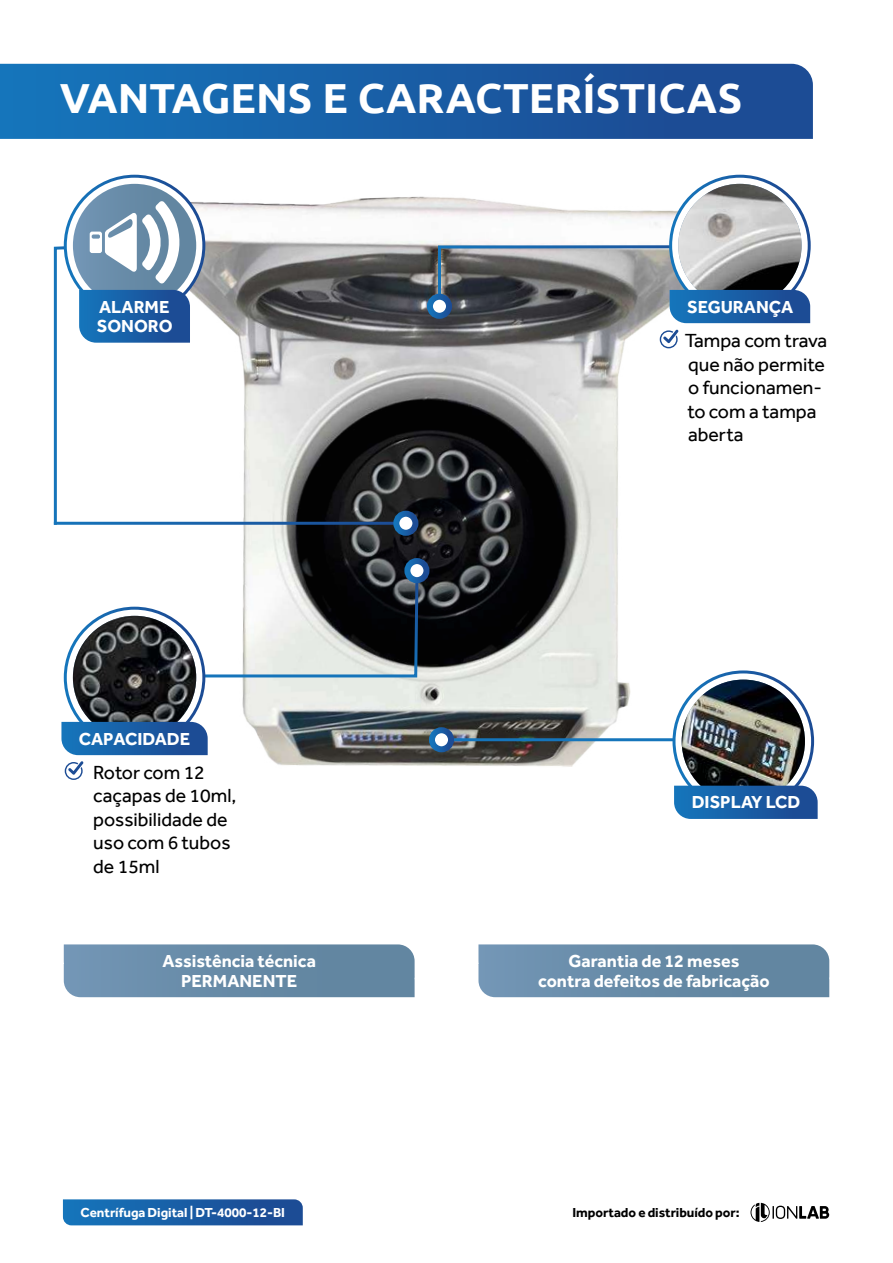
<style>
.page{position:relative;width:893px;height:1263px;background:#fff}
.page>*{position:absolute;margin:0;border:0;box-sizing:border-box;transform-origin:0 0}
.t1{font:700 42px "Ubuntu";color:#fff}
.t2{font:19.5px/23.4px "Effra";color:#000}
.t3{font:700 18px/19.5px "Effra";color:#fff;text-align:center}
.t4{font:700 13.5px "Effra";letter-spacing:-.005em;color:#fff}
.t5{font:700 13.5px "Effra";letter-spacing:-.005em;color:#000}
</style>
<div class="page">
<img style="left:137px;top:186px;width:619px;height:592px">
<svg style="left:0;top:64px;width:813px;height:75px;background:#195ea5"></svg>
<hr style="left:54px;top:522px;width:351px;height:3px;background:#fff">
<svg style="left:184px;top:577px;width:236px;height:102px"></svg>
<svg style="left:449px;top:729px;width:224px;height:14px"></svg>
<svg style="left:430px;top:297px;width:19px;height:19px"></svg>
<div style="left:427px;top:294px;width:25px;height:25px;border:6px solid #fff;border-radius:50%"></div>
<div style="left:396px;top:514px;width:19px;height:19px;background:#fff;border-radius:50%"></div>
<div style="left:393px;top:511px;width:25px;height:25px;border:6px solid #fff;border-radius:50%"></div>
<div style="left:407px;top:561px;width:19px;height:19px;background:#fff;border-radius:50%"></div>
<div style="left:404px;top:558px;width:25px;height:25px;border:6px solid #fff;border-radius:50%"></div>
<div style="left:432px;top:730px;width:19px;height:19px;background:#fff;border-radius:50%"></div>
<div style="left:429px;top:727px;width:25px;height:25px;border:6px solid #fff;border-radius:50%"></div>
<svg style="left:63px;top:1199px;width:240px;height:26px;background:#1d61a7"></svg>
<svg style="left:671px;top:176px;width:138px;height:139px"></svg>
<img style="left:678px;top:184px;width:124px;height:123px;border-radius:62px">
<svg style="left:436px;top:244px;width:374px;height:79px;background:#677583"></svg>
<svg style="left:660px;top:329px;width:19px;height:19px"></svg>
<svg style="left:65px;top:761px;width:19px;height:19px"></svg>
<svg style="left:65px;top:608px;width:139px;height:139px"></svg>
<img style="left:73px;top:616px;width:123px;height:123px;border-radius:62px">
<svg style="left:61px;top:722px;width:147px;height:33px;background:#1f62a8"></svg>
<svg style="left:65px;top:176px;width:139px;height:139px"></svg>
<div style="left:73px;top:184px;width:123px;height:123px;background:#6589a5;border-radius:62px"></div>
<svg style="left:674px;top:672px;width:139px;height:138px"></svg>
<img style="left:682px;top:680px;width:123px;height:123px;border-radius:62px">
<svg style="left:674px;top:786px;width:144px;height:33px;background:#1f62a8"></svg>
<svg style="left:64px;top:944px;width:351px;height:53px;background:#698da9"></svg>
<svg style="left:478px;top:944px;width:351px;height:53px;background:#698da9"></svg>
<svg style="left:750px;top:1203px;width:79px;height:19px"></svg>
<svg style="left:53px;top:201px;width:137px;height:327px"></svg>
<h1 class="t1" style="left:60px;top:73px;width:684px">VANTAGENS E CARACTERÍSTICAS</h1>
<p class="t3" style="left:97px;top:296px;width:77px;text-align:left">ALARME<br>SONORO</p>
<p class="t3" style="left:79px;top:728px;width:113px">CAPACIDADE</p>
<p class="t2" style="left:93px;top:760px;width:145px">Rotor com 12 caçapas de 10ml, possibilidade de uso com 6 tubos de 15ml</p>
<p class="t3" style="left:687px;top:296px;width:108px">SEGURANÇA</p>
<p class="t2" style="left:685px;top:329px;width:144px">Tampa com trava que não permite o funcionamen&shy;to com a tampa aberta</p>
<p class="t3" style="left:692px;top:792px;width:110px">DISPLAY LCD</p>
<p class="t3" style="left:162px;top:951px;width:155px">Assistência técnica<br>PERMANENTE</p>
<p class="t3" style="left:538px;top:951px;width:233px">Garantia de 12 meses<br>contra defeitos de fabricação</p>
<p class="t4" style="left:80px;top:1204px;width:206px">Centrífuga Digital | DT-4000-12-BI</p>
<p class="t5" style="left:572px;top:1204px;width:169px">Importado e distribuído por:</p>
</div>
